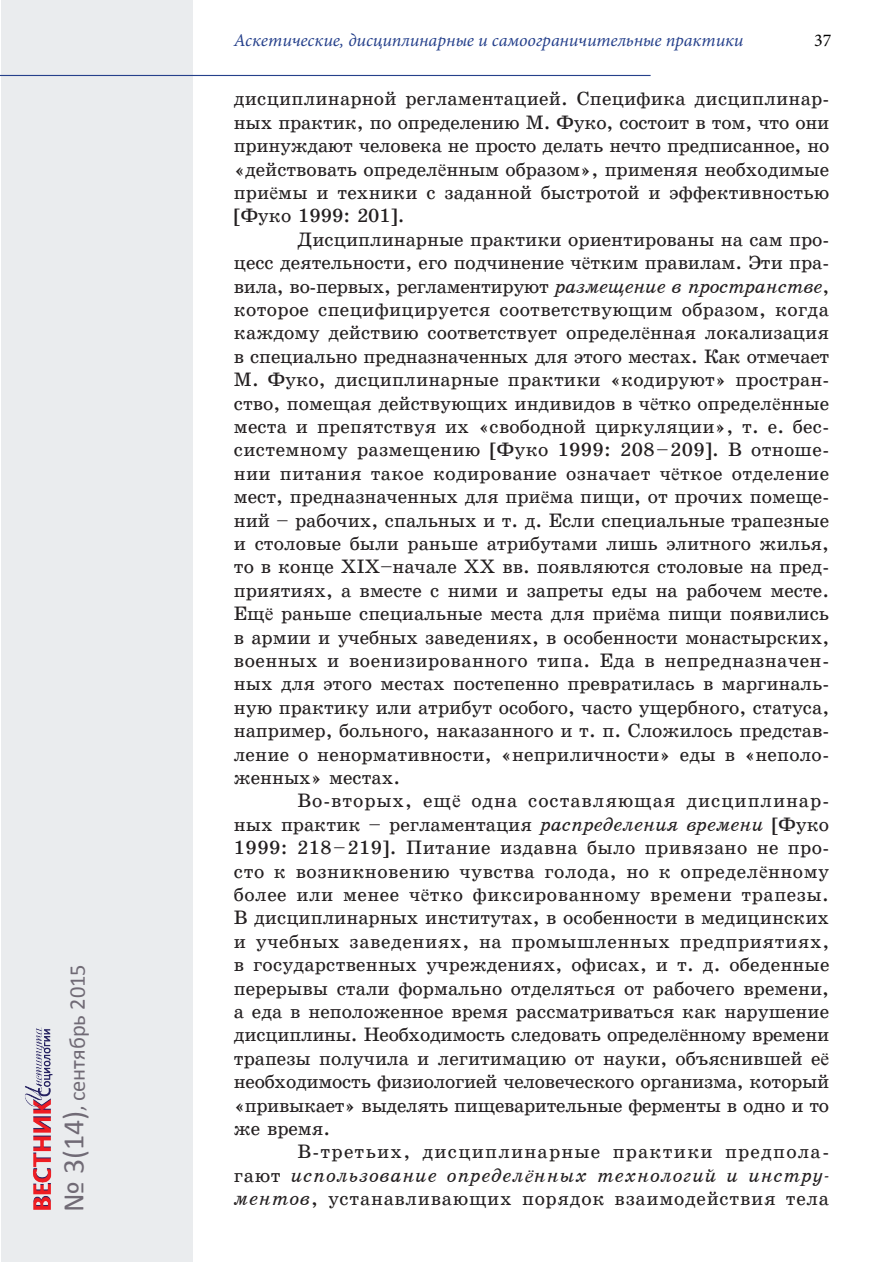
<style>
.page{position:relative;width:893px;height:1263px;background:#fff}
.page>*{position:absolute;margin:0;border:0;box-sizing:border-box;transform-origin:0 0}
.t1{font:22.5px "Calibri";color:#706a75}
.Текст{font:19.5px/23.4px "School Book C";letter-spacing:.005em;color:#231f20;text-align:justify}
.t2{font:italic 18px "Minion Pro";letter-spacing:-.005em;color:#25408b}
.t3{font:18px "Minion Pro";color:#000}
.s1{font-size:30px}
.s2{font-family:"Times New Roman"}
.s3{font-family:"School Book C Italic"}
.s4{font-family:"Times New Roman";font-style:italic}
</style>
<div class="page">
<div style="left:1px;top:1px;width:192px;height:1261px;background:#eaecee"></div>
<hr style="left:0;top:75px;width:651px;height:1px;background:#25408b">
<img style="left:25px;top:1027px;width:28px;height:183px">
<p class="t1" style="left:63px;top:1212px;width:249px;rotate:-90deg"><span class="s1">№ 3(14)</span>, сентябрь 2015</p>
<p class="t2" style="left:234px;top:28px;width:511px">Аскетические, дисциплинарные и самоограничительные практики</p>
<p class="t3" style="left:814px;top:29px;width:19px">37</p>
<p class="Текст" style="left:234px;top:87px;width:597px">дисциплинарной регламентацией. Специфика дисциплинар&shy;ных практик, по определению М. Фуко, состоит в том, что они принуждают человека не просто делать нечто предписанное, но «действовать определ<span class="s2">ё</span>нным образом», применяя необходимые при<span class="s2">ё</span>мы и техники с заданной быстротой и эффективностью [Фуко 1999: 201].</p>
<p class="Текст" style="left:234px;top:228px;width:597px;text-indent:64px">Дисциплинарные практики ориентированы на сам про&shy;цесс деятельности, его подчинение ч<span class="s2">ё</span>тким правилам. Эти пра&shy;вила, во-первых, регламентируют <span class="s3">размещение в пространстве</span>, которое специфицируется соответствующим образом, когда каждому действию соответствует определ<span class="s2">ё</span>нная локализация в специально предназначенных для этого местах. Как отмечает М. Фуко, дисциплинарные практики «кодируют» простран&shy;ство, помещая действующих индивидов в ч<span class="s2">ё</span>тко определ<span class="s2">ё</span>нные места и препятствуя их «свободной циркуляции», т. е. бес&shy;системному размещению [Фуко 1999: 208–209]. В отноше&shy;нии питания такое кодирование означает ч<span class="s2">ё</span>ткое отделение мест, предназначенных для при<span class="s2">ё</span>ма пищи, от прочих помеще&shy;ний – рабочих, спальных и т. д. Если специальные трапезные и столовые были раньше атрибутами лишь элитного жилья, то в конце XIX–начале XX вв. появляются столовые на пред&shy;приятиях, а вместе с ними и запреты еды на рабочем месте.<br>Ещ<span class="s2">ё</span> раньше специальные места для при<span class="s2">ё</span>ма пищи появились в армии и учебных заведениях, в особенности монастырских, военных и военизированного типа. Еда в непредназначен&shy;ных для этого местах постепенно превратилась в маргиналь&shy;ную практику или атрибут особого, часто ущербного, статуса, например, больного, наказанного и т. п. Сложилось представ&shy;ление о ненормативности, «неприличности» еды в «неполо&shy;женных» местах.</p>
<p class="Текст" style="left:234px;top:789px;width:597px;text-indent:64px">Во-вторых, ещ<span class="s2">ё</span> одна составляющая дисциплинар&shy;ных практик – регламентация <span class="s3">распределения времени</span> [Фуко 1999: 218–219]. Питание издавна было привязано не про&shy;сто к возникновению чувства голода, но к определ<span class="s2">ё</span>нному более или менее ч<span class="s2">ё</span>тко фиксированному времени трапезы.<br>В дисциплинарных институтах, в особенности в медицинских и учебных заведениях, на промышленных предприятиях, в государственных учреждениях, офисах, и т. д. обеденные перерывы стали формально отделяться от рабочего времени, а еда в неположенное время рассматриваться как нарушение дисциплины. Необходимость следовать определ<span class="s2">ё</span>нному времени трапезы получила и легитимацию от науки, объяснившей е<span class="s2">ё </span>необходимость физиологией человеческого организма, который «привыкает» выделять пищеварительные ферменты в одно и то же время.</p>
<p class="Текст" style="left:234px;top:1140px;width:597px;text-indent:64px">В-третьих, дисциплинарные практики предпола&shy;гают <span class="s3">использование определ</span><span class="s4">ё</span><span class="s3">нных технологий и инстру&shy;ментов</span>, устанавливающих порядок взаимодействия тела</p>
</div>
